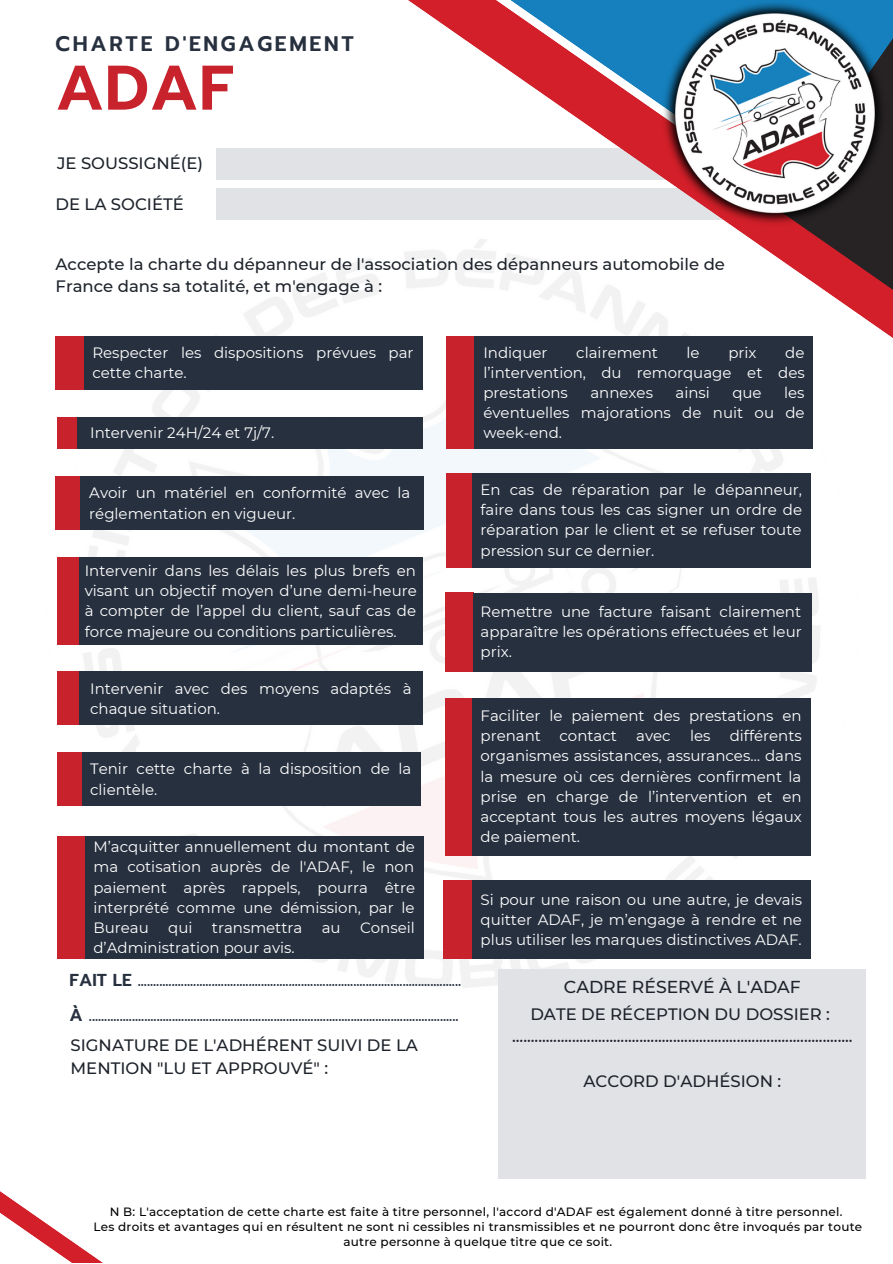
<style>
.page{position:relative;width:893px;height:1264px;background:#fff}
.page>*{position:absolute;margin:0;border:0;box-sizing:border-box;transform-origin:0 0}
.t1{font:600 63px "Prompt";color:#c8222c}
.t2{font:600 21px "Prompt";letter-spacing:.13em;color:#27303f}
.t3{font:600 17.25px/34.8px "Prompt";color:#27303f}
.t4{font:500 17.25px "Montserrat";color:#1e232b}
.t5{font:500 16.5px/22.5px "Montserrat";color:#1e232b}
.t6{font:15px/20.2px "Montserrat";color:#fff;text-align:justify}
.t7{font:500 12px/15px "Montserrat";letter-spacing:.02em;color:#000;text-align:center}
</style>
<div class="page">
<div style="left:216px;top:148px;width:668px;height:31px;background:#e1e2e6"></div>
<img style="left:55px;top:258px;width:765px;height:730px">
<div style="left:216px;top:188px;width:668px;height:32px;background:#e1e2e6"></div>
<svg style="left:375px;top:0;width:517px;height:354px"></svg>
<svg style="left:443px;top:0;width:208px;height:214px"></svg>
<svg style="left:774px;top:236px;width:118px;height:82px"></svg>
<img style="left:651px;top:0;width:241px;height:236px">
<div style="left:79px;top:336px;width:343px;height:54px;background:#27303f"></div>
<div style="left:56px;top:336px;width:28px;height:54px;background:#c8222c"></div>
<svg style="left:0;top:1191px;width:102px;height:71px"></svg>
<div style="left:446px;top:337px;width:28px;height:112px;background:#c8222c"></div>
<div style="left:57px;top:417px;width:28px;height:32px;background:#c8222c"></div>
<div style="left:56px;top:476px;width:28px;height:54px;background:#c8222c"></div>
<div style="left:57px;top:557px;width:28px;height:87px;background:#c8222c"></div>
<div style="left:57px;top:671px;width:28px;height:54px;background:#c8222c"></div>
<div style="left:446px;top:473px;width:28px;height:94px;background:#c8222c"></div>
<div style="left:443px;top:879px;width:29px;height:79px;background:#c8222c"></div>
<div style="left:445px;top:592px;width:28px;height:80px;background:#c8222c"></div>
<div style="left:57px;top:836px;width:28px;height:123px;background:#c8222c"></div>
<div style="left:498px;top:969px;width:368px;height:209px;background:#e1e2e6"></div>
<div style="left:474px;top:336px;width:338px;height:113px;background:#27303f"></div>
<div style="left:85px;top:836px;width:338px;height:123px;background:#27303f"></div>
<div style="left:473px;top:593px;width:338px;height:79px;background:#27303f"></div>
<div style="left:472px;top:879px;width:338px;height:79px;background:#27303f"></div>
<div style="left:78px;top:417px;width:345px;height:32px;background:#27303f"></div>
<div style="left:80px;top:476px;width:343px;height:54px;background:#27303f"></div>
<div style="left:79px;top:557px;width:343px;height:87px;background:#27303f"></div>
<div style="left:79px;top:671px;width:343px;height:54px;background:#27303f"></div>
<div style="left:472px;top:473px;width:338px;height:95px;background:#27303f"></div>
<div style="left:445px;top:698px;width:28px;height:157px;background:#c8222c"></div>
<div style="left:472px;top:698px;width:338px;height:157px;background:#27303f"></div>
<div style="left:57px;top:752px;width:28px;height:54px;background:#c8222c"></div>
<div style="left:83px;top:752px;width:338px;height:54px;background:#27303f"></div>
<h2 class="t2" style="left:56px;top:28px;width:300px">CHARTE D'ENGAGEMENT</h2>
<h1 class="t1" style="left:56px;top:41px;width:180px">ADAF</h1>
<p class="t5" style="left:57px;top:152px;width:147px">JE SOUSSIGNÉ(E)</p>
<p class="t5" style="left:56px;top:193px;width:130px">DE LA SOCIÉTÉ</p>
<p class="t5" style="left:56px;top:252px;width:671px">Accepte la charte du dépanneur de l'association des dépanneurs automobile de<br>France dans sa totalité, et m'engage à :</p>
<p class="t6" style="left:92px;top:342px;width:323px">Respecter les dispositions prévues par cette charte.</p>
<p class="t6" style="left:90px;top:423px;width:186px">Intervenir 24H/24 et 7j/7.</p>
<p class="t6" style="left:89px;top:483px;width:322px">Avoir un matériel en conformité avec la réglementation en vigueur.</p>
<p class="t6" style="left:85px;top:560px;width:333px">Intervenir dans les délais les plus brefs en visant un objectif moyen d’une demi-heure à compter de l’appel du client, sauf cas de force majeure ou conditions particulières.</p>
<p class="t6" style="left:90px;top:678px;width:323px">Intervenir avec des moyens adaptés à chaque situation.</p>
<p class="t6" style="left:90px;top:759px;width:323px">Tenir cette charte à la disposition de la clientèle.</p>
<p class="t6" style="left:93px;top:836px;width:323px">M’acquitter annuellement du montant de ma cotisation auprès de l'ADAF, le non paiement après rappels, pourra être interprété comme une démission, par le Bureau</p>
<p class="t6" style="left:168px;top:917px;width:26px">qui</p>
<p class="t6" style="left:212px;top:917px;width:92px">transmettra</p>
<p class="t6" style="left:322px;top:917px;width:20px">au</p>
<p class="t6" style="left:360px;top:917px;width:56px">Conseil</p>
<p class="t6" style="left:93px;top:937px;width:203px">d’Administration pour avis.</p>
<p class="t3" style="left:70px;top:962px;width:393px">FAIT LE .........................................................................................................<br>À ........................................................................................................................</p>
<p class="t5" style="left:71px;top:1034px;width:349px">SIGNATURE DE L'ADHÉRENT SUIVI DE LA<br>MENTION "LU ET APPROUVÉ" :</p>
<p class="t6" style="left:483px;top:342px;width:323px;text-indent:302px">de l’intervention, du remorquage et des prestations</p>
<p class="t6" style="left:483px;top:342px;width:66px">Indiquer</p>
<p class="t6" style="left:576px;top:342px;width:83px">clairement</p>
<p class="t6" style="left:686px;top:342px;width:15px">le</p>
<p class="t6" style="left:728px;top:342px;width:30px">prix</p>
<p class="t6" style="left:483px;top:382px;width:323px;text-indent:301px">les éventuelles majorations de nuit ou de week-end.</p>
<p class="t6" style="left:590px;top:382px;width:64px">annexes</p>
<p class="t6" style="left:675px;top:382px;width:36px">ainsi</p>
<p class="t6" style="left:732px;top:382px;width:31px">que</p>
<p class="t6" style="left:480px;top:479px;width:323px">En cas de réparation par le dépanneur, faire dans tous les cas signer un ordre de réparation par le client et se refuser toute pression sur ce dernier.</p>
<p class="t6" style="left:480px;top:601px;width:323px">Remettre une facture faisant clairement apparaître les opérations effectuées et leur prix.</p>
<p class="t6" style="left:480px;top:705px;width:322px">Faciliter le paiement des prestations en prenant contact</p>
<p class="t6" style="left:480px;top:725px;width:323px;text-indent:249px">différents organismes assistances, assurances… dans la mesure où ces dernières confirment la prise en charge de l’intervention et en acceptant tous les autres moyens légaux de paiement.</p>
<p class="t6" style="left:636px;top:725px;width:36px">avec</p>
<p class="t6" style="left:690px;top:725px;width:22px">les</p>
<p class="t6" style="left:480px;top:889px;width:323px">Si pour une raison ou une autre, je devais quitter ADAF, je m’engage à rendre et ne plus utiliser les marques distinctives ADAF.</p>
<p class="t4" style="left:564px;top:975px;width:238px">CADRE RÉSERVÉ À L'ADAF</p>
<p class="t5" style="left:512px;top:1002px;width:342px;text-align:center">DATE DE RÉCEPTION DU DOSSIER : ...........................................................................................</p>
<p class="t5" style="left:583px;top:1069px;width:199px">ACCORD D'ADHÉSION :</p>
<p class="t7" style="left:93px;top:1204px;width:770px">N B: L'acceptation de cette charte est faite à titre personnel, l'accord d'ADAF est également donné à titre personnel.<br>Les droits et avantages qui en résultent ne sont ni cessibles ni transmissibles et ne pourront donc être invoqués par toute autre personne à quelque titre que ce soit.</p>
</div>
